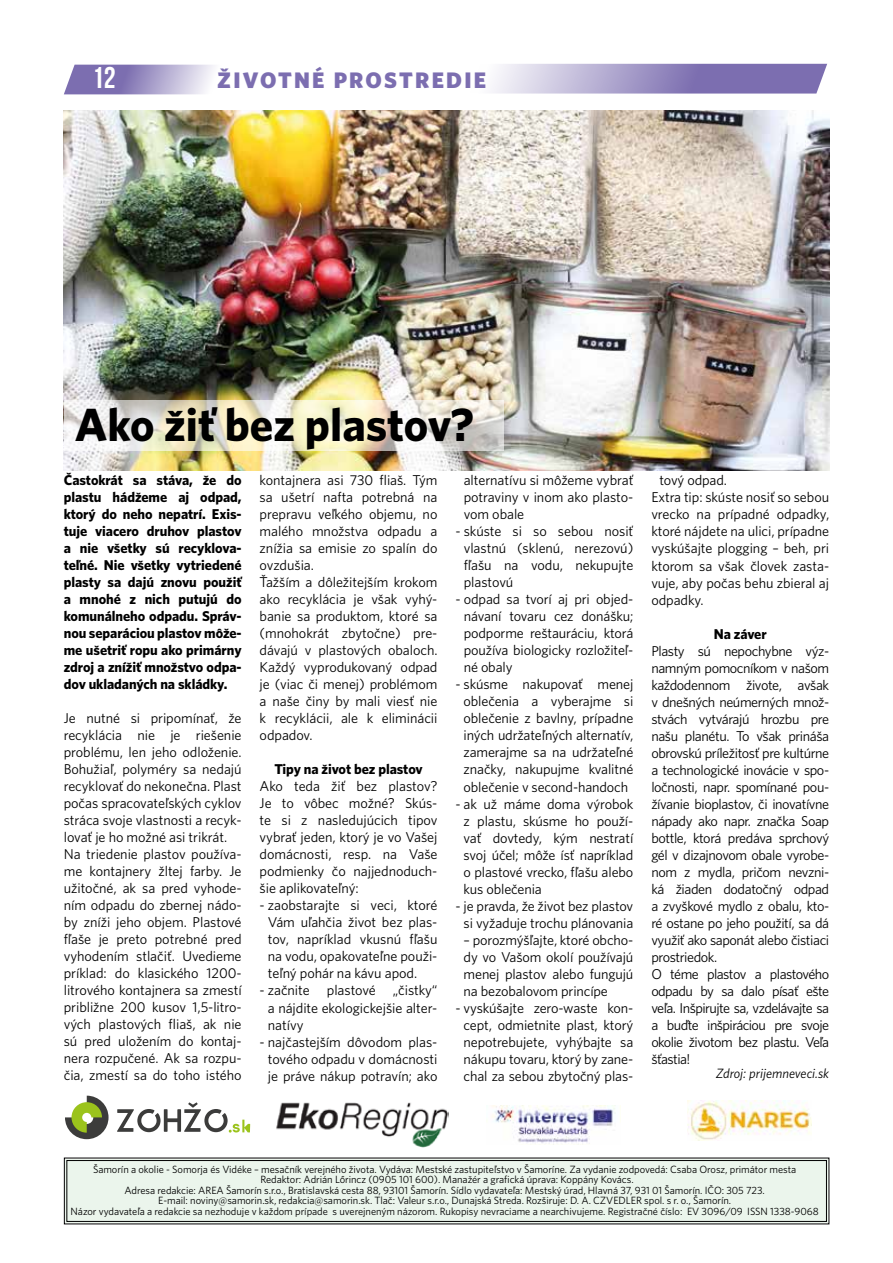
<style>
.page{position:relative;width:893px;height:1263px;background:#fff}
.page>*{position:absolute;margin:0;border:0;box-sizing:border-box;transform-origin:0 0}
.t1{font:46.5px "Whitney CE Bold";color:#000}
.t2{font:30px "Bebas Neue";color:#fff}
.t3{font:22.5px "Whitney CE Black";letter-spacing:.1em;color:#7c6eb0}
.t4{font:14.25px/17px "Whitney C Ebook";letter-spacing:-.01em;color:#000;text-align:justify}
.t5{font:14.25px/17px "Whitney C Ebook";letter-spacing:-.03em;color:#000}
.t6{font:14.25px/17px "Whitney CE Bold";letter-spacing:-.005em;color:#000;text-align:justify}
.t7{font:italic 13.5px "Whitney C Ebook";color:#000}
.t8{font:10.5px/10.5px "Whitney C Ebook";letter-spacing:-.005em;color:#000;text-align:center}
</style>
<div class="page">
<svg style="left:64px;top:65px;width:150px;height:29px;background:#a79dc9"></svg>
<svg style="left:492px;top:64px;width:335px;height:30px;background:#a59bc8"></svg>
<img style="left:64px;top:111px;width:765px;height:360px">
<img style="left:276px;top:1102px;width:172px;height:46px">
<img style="left:492px;top:1105px;width:129px;height:38px">
<img style="left:687px;top:1100px;width:125px;height:41px">
<svg style="left:65px;top:1096px;width:44px;height:43px"></svg>
<svg style="left:117px;top:1102px;width:133px;height:30px"></svg>
<svg style="left:64px;top:400px;width:439px;height:51px"></svg>
<div style="left:64px;top:1157px;width:765px;height:67px;background:#ebf5ec"></div>
<div style="left:67px;top:1160px;width:760px;height:62px;border:1px solid #000"></div>
<h2 class="t2" style="left:92px;top:61px;width:25px">12</h2>
<h3 class="t3" style="left:217px;top:66px;width:270px">ŽIVOTNÉ PROSTREDIE</h3>
<h1 class="t1" style="left:75px;top:397px;width:401px">Ako žiť bez plastov?</h1>
<p class="t6" style="left:64px;top:471px;width:179px">Častokrát sa stáva, že do plastu hádžeme aj odpad, ktorý do neho nepatrí. Exis&shy;tuje viacero druhov plastov a nie všetky sú recyklova&shy;teľné. Nie všetky vytriedené plasty sa dajú znovu použiť a mnohé z nich putujú do komunálneho odpadu. Správ&shy;nou separáciou plastov môže&shy;me ušetriť ropu ako primárny zdroj a znížiť množstvo odpa&shy;dov ukladaných na skládky.</p>
<p class="t4" style="left:64px;top:709px;width:179px;text-align:left">Je nutné si pripomínať, že recyklácia nie je riešenie problému, len jeho odloženie.<br>Bohužiaľ, polyméry sa nedajú recyklovať do nekonečna. Plast počas spracovateľských cyklov stráca svoje vlastnosti a recyk&shy;lovať je ho možné asi trikrát.<br>Na triedenie plastov používa&shy;me kontajnery žltej farby. Je užitočné, ak sa pred vyhode&shy;ním odpadu do zbernej nádo&shy;by zníži jeho objem. Plastové fľaše je preto potrebné pred vyhodením stlačiť. Uvedieme príklad: do klasického 1200- litrového kontajnera sa zmestí približne 200 kusov 1,5-litro&shy;vých plastových fliaš, ak nie sú pred uložením do kontaj&shy;nera rozpučené. Ak sa rozpu&shy;čia, zmestí sa do toho istého</p>
<p class="t4" style="left:260px;top:471px;width:179px;text-align:left">kontajnera asi 730 fliaš. Tým sa ušetrí nafta potrebná na prepravu veľkého objemu, no malého množstva odpadu a znížia sa emisie zo spalín do ovzdušia.<br>Ťažším a dôležitejším krokom ako recyklácia je však vyhý&shy;banie sa produktom, ktoré sa (mnohokrát zbytočne) pre&shy;dávajú v plastových obaloch.<br>Každý vyprodukovaný odpad je (viac či menej) problémom a naše činy by mali viesť nie k recyklácii, ale k eliminácii odpadov.</p>
<p class="t6" style="left:274px;top:760px;width:150px">Tipy na život bez plastov</p>
<p class="t4" style="left:260px;top:778px;width:179px">Ako teda žiť bez plastov?<br>Je to vôbec možné? Skús&shy;te si z nasledujúcich tipov vybrať jeden, ktorý je vo Vašej domácnosti, resp. na Vaše podmienky čo najjednoduch&shy;šie aplikovateľný:</p>
<p class="t4" style="left:268px;top:897px;width:171px;text-indent:-8px">- zaobstarajte si veci, ktoré Vám uľahčia život bez plas&shy;tov, napríklad vkusnú fľašu na vodu, opakovateľne použi&shy;teľný pohár na kávu apod.</p>
<p class="t4" style="left:268px;top:982px;width:171px;text-indent:-8px">- začnite plastové „čistky“ a nájdite ekologickejšie alter&shy;natívy</p>
<p class="t4" style="left:260px;top:1033px;width:179px;text-align:center">- najčastejším dôvodom plas&shy;tového odpadu v domácnosti je práve nákup potravín; ako</p>
<p class="t4" style="left:464px;top:472px;width:171px">alternatívu si môžeme vybrať potraviny v inom ako plasto&shy;vom obale</p>
<p class="t4" style="left:464px;top:523px;width:171px;text-indent:-8px">- skúste si so sebou nosiť vlastnú (sklenú, nerezovú) fľašu na vodu, nekupujte plastovú</p>
<p class="t4" style="left:464px;top:591px;width:171px;text-indent:-8px">- odpad sa tvorí aj pri objed&shy;návaní tovaru cez donášku; podporme reštauráciu, ktorá používa biologicky rozložiteľ&shy;né obaly</p>
<p class="t4" style="left:455px;top:676px;width:179px;text-align:center">- skúsme nakupovať menej oblečenia a vyberajme si oblečenie z bavlny, prípadne iných udržateľných alternatív, zamerajme sa na udržateľné značky, nakupujme kvalitné oblečenie v second-handoch</p>
<p class="t4" style="left:464px;top:795px;width:171px;text-indent:-8px">- ak už máme doma výrobok z plastu, skúsme ho použí&shy;vať dovtedy, kým nestratí svoj účel; môže ísť napríklad o plastové vrecko, fľašu alebo kus oblečenia</p>
<p class="t4" style="left:455px;top:897px;width:179px;text-align:center">- je pravda, že život bez plastov si vyžaduje trochu plánovania</p>
<p class="t4" style="left:464px;top:931px;width:171px">– porozmýšľajte, ktoré obcho&shy;dy vo Vašom okolí používajú menej plastov alebo fungujú na bezobalovom princípe</p>
<p class="t4" style="left:455px;top:999px;width:179px;text-align:center">- vyskúšajte zero-waste kon&shy;cept, odmietnite plast, ktorý nepotrebujete, vyhýbajte sa nákupu tovaru, ktorý by zane&shy;chal za sebou zbytočný plas-</p>
<p class="t4" style="left:651px;top:472px;width:179px;text-align:left;text-indent:8px">tový odpad.<br>Extra tip: skúste nosiť so sebou vrecko na prípadné odpadky, ktoré nájdete na ulici, prípadne vyskúšajte plogging – beh, pri ktorom sa však človek zasta&shy;vuje, aby počas behu zbieral aj odpadky.</p>
<p class="t6" style="left:714px;top:625px;width:54px">Na záver</p>
<p class="t5" style="left:651px;top:642px;width:179px">Plasty sú nepochybne výz&shy;namným pomocníkom v našom každodennom živote, avšak v dnešných neúmerných množ&shy;stvách vytvárajú hrozbu pre našu planétu. To však prináša obrovskú príležitosť pre kultúrne a technologické inovácie v spo&shy;ločnosti, napr. spomínané pou&shy;žívanie bioplastov, či inovatívne nápady ako napr. značka Soap bottle, ktorá predáva sprchový gél v dizajnovom obale vyrobe&shy;nom z mydla, pričom nevzni&shy;ká žiaden dodatočný odpad a zvyškové mydlo z obalu, kto&shy;ré ostane po jeho použití, sa dá využiť ako saponát alebo čistiaci prostriedok.<br>O téme plastov a plastového odpadu by sa dalo písať ešte veľa. Inšpirujte sa, vzdelávajte sa a buďte inšpiráciou pre svoje okolie životom bez plastu. Veľa šťastia!</p>
<p class="t7" style="left:716px;top:1066px;width:115px">Zdroj: prijemneveci.sk</p>
<p class="t8" style="left:71px;top:1163px;width:750px">Šamorín a okolie - Somorja és Vidéke – mesačník verejného života. Vydáva: Mestské zastupiteľstvo v Šamoríne. Za vydanie zodpovedá: Csaba Orosz, primátor mesta<br>Redaktor: Adrián Lőrincz (0905 101 600). Manažér a grafická úprava: Koppány Kovács.<br>Adresa redakcie: AREA Šamorín s.r.o., Bratislavská cesta 88, 93101 Šamorín. Sídlo vydavateľa: Mestský úrad, Hlavná 37, 931 01 Šamorín. IČO: 305 723.<br>E-mail: noviny@samorin.sk, redakcia@samorin.sk. Tlač: Valeur s.r.o., Dunajská Streda. Rozširuje: D. A. CZVEDLER spol. s r. o., Šamorín.<br>Názor vydavateľa a redakcie sa nezhoduje v každom prípade s uverejneným názorom. Rukopisy nevraciame a nearchivujeme. Registračné číslo: EV 3096/09 ISSN 1338-9068</p>
</div>
